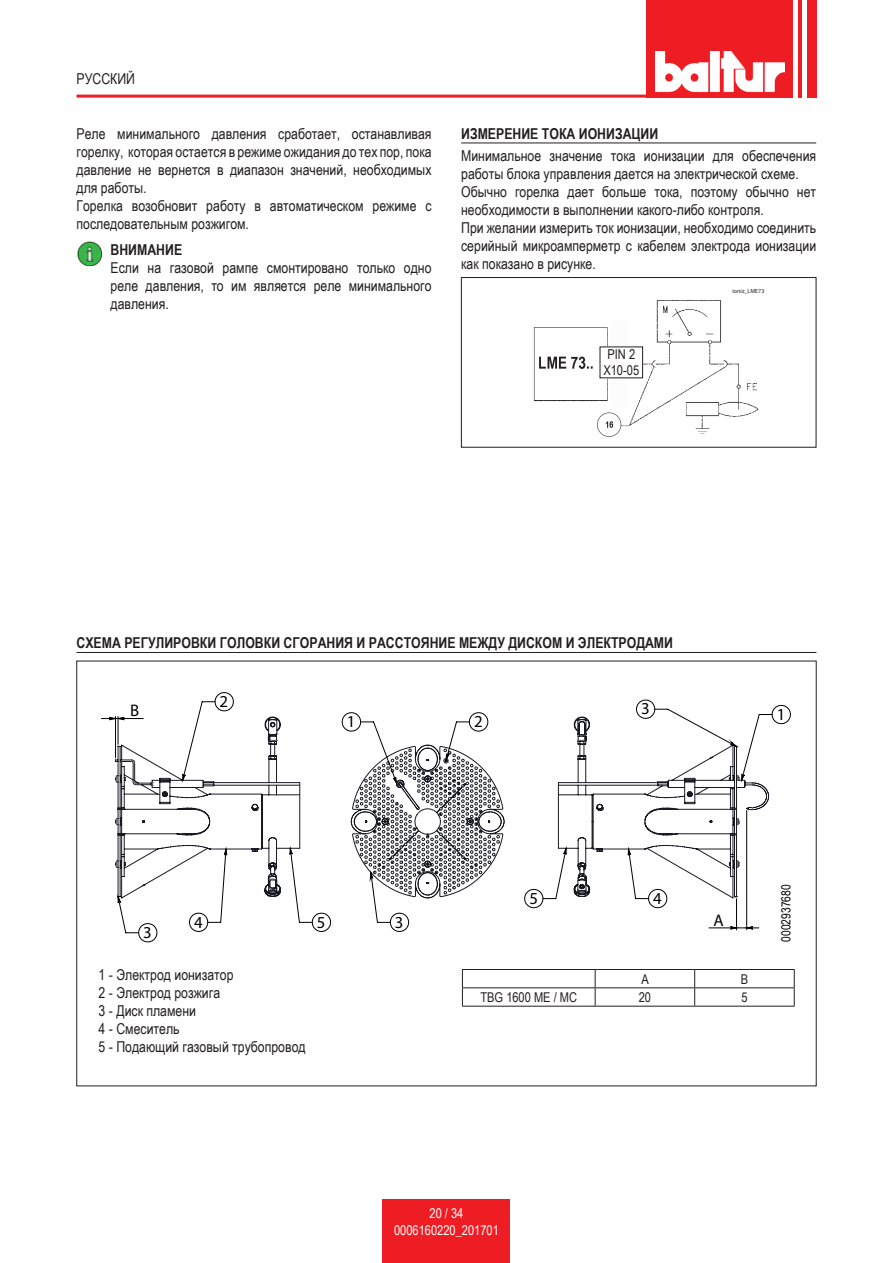
<style>
.page{position:relative;width:893px;height:1263px;background:#fff}
.page>*{position:absolute;margin:0;border:0;box-sizing:border-box;transform-origin:0 0}
.t1{font:700 16.8px "Arial";color:#000}
.t2{font:16.8px "Arial";color:#000}
.t3{font:15px/18px "Arial Narrow";color:#231f20}
.t4{font:700 15px "Arial Narrow";color:#231f20}
.t5{font:13.5px/16.4px "Arial Narrow";color:#231f20}
.t6{font:13.5px/16.2px "Arial Narrow";color:#fff;text-align:center}
.t7{font:12.6px "Arial Narrow";color:#000}
.t8{font:6px "Myriad Pro";color:#231f20}
</style>
<div class="page">
<div style="left:646px;top:0;width:170px;height:98px;background:#ee1d23"></div>
<hr style="left:77px;top:95px;width:609px;height:3px;background:#ee1d23">
<hr style="left:803px;top:0;width:4px;height:98px;background:#fff">
<hr style="left:793px;top:0;width:4px;height:98px;background:#fff">
<img style="left:656px;top:52px;width:129px;height:40px">
<div style="left:383px;top:1199px;width:127px;height:64px;background:#ee1d23"></div>
<img style="left:77px;top:241px;width:24px;height:26px">
<hr style="left:461px;top:143px;width:355px;height:1px;background:#231f20">
<div style="left:461px;top:277px;width:355px;height:170px;border:1px solid #231f20"></div>
<img style="left:533px;top:300px;width:226px;height:137px">
<hr style="left:77px;top:652px;width:739px;height:1px;background:#231f20">
<svg style="left:101px;top:716px;width:15px;height:4px"></svg>
<svg style="left:117px;top:701px;width:656px;height:233px"></svg>
<hr style="left:736px;top:899px;width:1px;height:31px;background:#000">
<hr style="left:746px;top:811px;width:1px;height:119px;background:#000">
<svg style="left:709px;top:924px;width:53px;height:8px"></svg>
<hr style="left:462px;top:969px;width:133px;height:1px;background:#231f20">
<hr style="left:595px;top:969px;width:100px;height:1px;background:#231f20">
<hr style="left:695px;top:969px;width:100px;height:1px;background:#231f20">
<hr style="left:462px;top:987px;width:133px;height:1px;background:#231f20">
<svg style="left:462px;top:970px;width:1px;height:36px"></svg>
<hr style="left:462px;top:1006px;width:133px;height:1px;background:#231f20">
<hr style="left:595px;top:987px;width:100px;height:1px;background:#231f20">
<svg style="left:595px;top:970px;width:1px;height:36px"></svg>
<hr style="left:595px;top:1006px;width:100px;height:1px;background:#231f20">
<hr style="left:695px;top:987px;width:100px;height:1px;background:#231f20">
<svg style="left:694px;top:970px;width:1px;height:36px"></svg>
<svg style="left:794px;top:970px;width:1px;height:36px"></svg>
<hr style="left:695px;top:1006px;width:100px;height:1px;background:#231f20">
<p class="t3" style="left:77px;top:69px;width:60px">РУССКИЙ</p>
<p class="t3" style="left:77px;top:124px;width:357px">Реле минимального давления сработает, останавливая горелку, которая остается в режиме ожидания до тех пор, пока давление не вернется в диапазон значений, необходимых для работы.<br>Горелка возобновит работу в автоматическом режиме с последовательным розжигом.</p>
<p class="t4" style="left:111px;top:239px;width:73px">ВНИМАНИЕ</p>
<p class="t3" style="left:111px;top:258px;width:323px;text-align:justify">Если на газовой рампе смонтировано только одно реле давления, то им является реле минимального давления.</p>
<p class="t4" style="left:461px;top:122px;width:199px">ИЗМЕРЕНИЕ ТОКА ИОНИЗАЦИИ</p>
<p class="t3" style="left:461px;top:146px;width:357px">Минимальное значение тока ионизации для обеспечения работы блока управления дается на электрической схеме.<br>Обычно горелка дает больше тока, поэтому обычно нет необходимости в выполнении какого-либо контроля.<br>При желании измерить ток ионизации, необходимо соединить серийный микроамперметр с кабелем электрода ионизации как показано в рисунке.</p>
<p class="t5" style="left:603px;top:345px;width:37px">PIN 2<br>X10-05</p>
<p class="t8" style="left:732px;top:288px;width:33px">ioniz_LME73</p>
<p class="t4" style="left:77px;top:631px;width:598px">СХЕМА РЕГУЛИРОВКИ ГОЛОВКИ СГОРАНИЯ И РАССТОЯНИЕ МЕЖДУ ДИСКОМ И ЭЛЕКТРОДАМИ</p>
<p class="t2" style="left:130px;top:700px;width:11px">B</p>
<p class="t1" style="left:220px;top:691px;width:10px">2</p>
<p class="t1" style="left:347px;top:711px;width:10px">1</p>
<p class="t1" style="left:474px;top:711px;width:10px">2</p>
<p class="t1" style="left:641px;top:698px;width:10px">3</p>
<p class="t1" style="left:777px;top:704px;width:10px">1</p>
<p class="t1" style="left:143px;top:922px;width:10px">3</p>
<p class="t1" style="left:194px;top:911px;width:10px">4</p>
<p class="t1" style="left:317px;top:911px;width:10px">5</p>
<p class="t1" style="left:395px;top:911px;width:10px">3</p>
<p class="t1" style="left:529px;top:888px;width:10px">5</p>
<p class="t1" style="left:653px;top:888px;width:10px">4</p>
<p class="t2" style="left:713px;top:910px;width:12px">A</p>
<p class="t3" style="left:99px;top:965px;width:209px">1 - Электрод ионизатор<br>2 - Электрод розжига<br>3 - Диск пламени<br>4 - Смеситель<br>5 - Подающий газовый трубопровод</p>
<p class="t5" style="left:641px;top:970px;width:9px">A</p>
<p class="t5" style="left:741px;top:970px;width:9px">B</p>
<p class="t5" style="left:480px;top:988px;width:98px">TBG 1600 ME / MC</p>
<p class="t5" style="left:639px;top:988px;width:14px">20</p>
<p class="t5" style="left:741px;top:988px;width:8px">5</p>
<p class="t7" style="left:777px;top:942px;width:59px;rotate:-90deg">0002937680</p>
<p class="t6" style="left:394px;top:1205px;width:106px">20 / 34<br>0006160220_201701</p>
</div>
